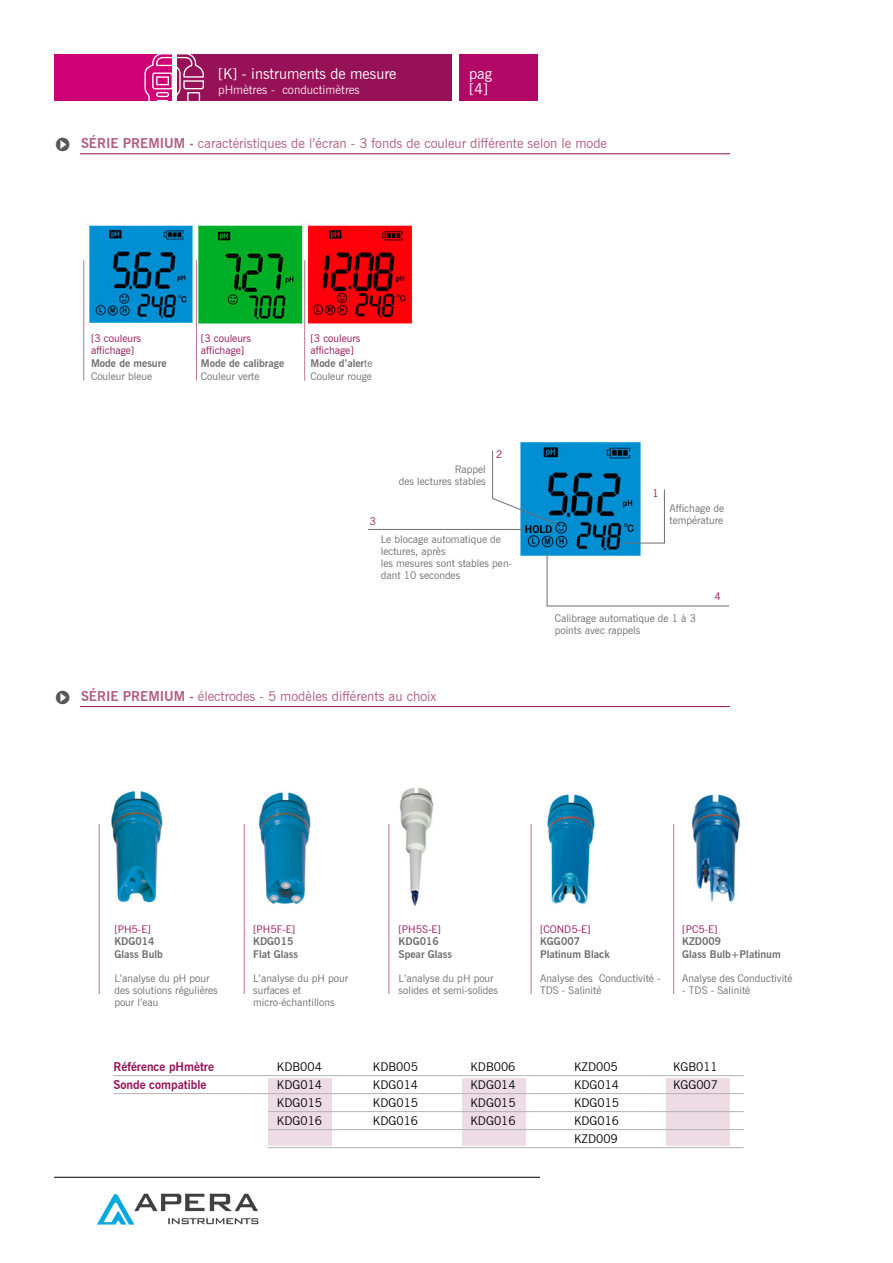
<style>
.page{position:relative;width:893px;height:1263px;background:#fff}
.page>*{position:absolute;margin:0;border:0;box-sizing:border-box;transform-origin:0 0}
.t1{font:21px "Simple Direction Arrows";color:#575756}
.t2{font:15px/15px "News Gothic BT";color:#fff}
.t3{font:13.5px "News Gothic BT";color:#b15c81}
.t4{font:12px/18px "News Gothic BT";color:#000}
.t5{font:700 12px "News Gothic BT";color:#961157}
.t6{font:12px "News Gothic BT";color:#f8e3ee}
.t7{font:10.5px/12px "News Gothic BT";color:#706f6f}
.t8{font:10.5px/12.6px "News Gothic BT";color:#961157}
.t9{font:700 10.5px/12.6px "News Gothic BT";color:#706f6f}
.t10{font:700 10.5px "News Gothic BT";color:#000}
.s1{font-weight:700}
.s2{font-weight:700;color:#706f6f}
.s3{color:#706f6f}
</style>
<div class="page">
<div style="left:177px;top:54px;width:275px;height:46px;background:#961157"></div>
<div style="left:459px;top:54px;width:79px;height:46px;background:#b20967"></div>
<div style="left:54px;top:54px;width:118px;height:46px;background:#cf0076"></div>
<svg style="left:144px;top:54px;width:61px;height:47px"></svg>
<img style="left:97px;top:1193px;width:162px;height:32px">
<hr style="left:54px;top:1177px;width:486px;height:1px;background:#000">
<img style="left:98px;top:790px;width:65px;height:120px">
<hr style="left:99px;top:824px;width:1px;height:170px;background:#bb7392">
<img style="left:243px;top:792px;width:68px;height:118px">
<hr style="left:244px;top:824px;width:1px;height:170px;background:#bb7392">
<img style="left:388px;top:787px;width:46px;height:123px">
<hr style="left:389px;top:824px;width:1px;height:170px;background:#bb7392">
<img style="left:530px;top:794px;width:66px;height:116px">
<hr style="left:531px;top:824px;width:1px;height:170px;background:#bb7392">
<img style="left:674px;top:794px;width:67px;height:116px">
<hr style="left:673px;top:824px;width:1px;height:170px;background:#bb7392">
<div style="left:268px;top:1078px;width:64px;height:68px;background:#eddce4"></div>
<div style="left:463px;top:1078px;width:63px;height:68px;background:#eddce4"></div>
<div style="left:666px;top:1078px;width:64px;height:68px;background:#eddce4"></div>
<hr style="left:113px;top:1075px;width:631px;height:1px;background:#b3b2b2">
<hr style="left:113px;top:1093px;width:631px;height:1px;background:#b3b2b2">
<hr style="left:113px;top:1111px;width:631px;height:1px;background:#b3b2b2">
<hr style="left:113px;top:1129px;width:631px;height:1px;background:#b3b2b2">
<hr style="left:113px;top:1147px;width:631px;height:1px;background:#b3b2b2">
<div style="left:91px;top:1102px;width:177px;height:57px;background:#fff"></div>
<img style="left:86px;top:223px;width:328px;height:111px">
<hr style="left:84px;top:260px;width:1px;height:121px;background:#bb7392">
<hr style="left:196px;top:260px;width:1px;height:121px;background:#bb7392">
<hr style="left:304px;top:260px;width:1px;height:121px;background:#bb7392">
<img style="left:517px;top:441px;width:139px;height:122px">
<svg style="left:624px;top:489px;width:41px;height:54px"></svg>
<svg style="left:492px;top:450px;width:66px;height:75px"></svg>
<hr style="left:368px;top:529px;width:156px;height:1px;background:#706f6f">
<svg style="left:547px;top:553px;width:182px;height:53px"></svg>
<hr style="left:54px;top:153px;width:676px;height:1px;background:#961157">
<hr style="left:54px;top:706px;width:676px;height:1px;background:#961157">
<div style="left:54px;top:134px;width:26px;height:39px;background:#fff"></div>
<div style="left:54px;top:687px;width:26px;height:38px;background:#fff"></div>
<h2 class="t2" style="left:218px;top:66px;width:180px">[K] - instruments de mesure</h2>
<p class="t6" style="left:218px;top:83px;width:143px">pHmètres - conductimètres</p>
<h2 class="t2" style="left:469px;top:66px;width:24px">pag [4]</h2>
<h1 class="t1" style="left:54px;top:134px;width:19px">6</h1>
<p class="t3" style="left:81px;top:135px;width:528px"><span class="s1">SÉRIE PREMIUM -</span> caractéristiques de l’écran - 3 fonds de couleur différente selon le mode</p>
<p class="t8" style="left:91px;top:332px;width:51px">[3 couleurs affichage]</p>
<p class="t9" style="left:91px;top:357px;width:77px">Mode de mesure</p>
<p class="t7" style="left:91px;top:370px;width:63px">Couleur bleue</p>
<p class="t8" style="left:201px;top:332px;width:51px">[3 couleurs affichage]</p>
<p class="t9" style="left:201px;top:357px;width:85px">Mode de calibrage</p>
<p class="t7" style="left:201px;top:370px;width:60px">Couleur verte</p>
<p class="t8" style="left:310px;top:332px;width:64px">[3 couleurs affichage]<br><span class="s2">Mode d’aler</span><span class="s3">te<br>Couleur rouge</span></p>
<p class="t8" style="left:370px;top:515px;width:8px">3</p>
<p class="t7" style="left:399px;top:463px;width:88px;text-align:right">Rappel<br>des lectures stables</p>
<p class="t8" style="left:496px;top:448px;width:8px">2</p>
<p class="t7" style="left:381px;top:533px;width:133px">Le blocage automatique de lectures, après<br>les mesures sont stables pen&shy;dant 10 secondes</p>
<p class="t10" style="left:525px;top:523px;width:29px">HOLD</p>
<p class="t8" style="left:652px;top:487px;width:8px">1</p>
<p class="t7" style="left:669px;top:502px;width:56px">Affichage de température</p>
<p class="t8" style="left:715px;top:589px;width:8px">4</p>
<p class="t7" style="left:555px;top:612px;width:143px">Calibrage automatique de 1 à 3 points avec rappels</p>
<h1 class="t1" style="left:54px;top:687px;width:19px">6</h1>
<p class="t3" style="left:81px;top:688px;width:357px"><span class="s1">SÉRIE PREMIUM -</span> électrodes - 5 modèles différents au choix</p>
<p class="t8" style="left:114px;top:922px;width:38px">[PH5-E]</p>
<p class="t9" style="left:114px;top:935px;width:50px">KDG014<br>Glass Bulb</p>
<p class="t7" style="left:114px;top:972px;width:105px">L’analyse du pH pour des solutions régulières pour l’eau</p>
<p class="t8" style="left:253px;top:922px;width:44px">[PH5F-E]</p>
<p class="t9" style="left:253px;top:935px;width:46px">KDG015<br>Flat Glass</p>
<p class="t7" style="left:253px;top:972px;width:97px">L’analyse du pH pour surfaces et micro-échantillons</p>
<p class="t8" style="left:399px;top:922px;width:44px">[PH5S-E]</p>
<p class="t9" style="left:399px;top:935px;width:55px">KDG016<br>Spear Glass</p>
<p class="t7" style="left:399px;top:972px;width:101px">L’analyse du pH pour solides et semi-solides</p>
<p class="t8" style="left:540px;top:922px;width:52px">[COND5-E]</p>
<p class="t9" style="left:540px;top:935px;width:71px">KGG007<br>Platinum Black</p>
<p class="t7" style="left:540px;top:972px;width:122px">Analyse des Conductivité -<br>TDS - Salinité</p>
<p class="t8" style="left:682px;top:922px;width:37px">[PC5-E]</p>
<p class="t9" style="left:682px;top:935px;width:100px">KZD009<br>Glass Bulb+Platinum</p>
<p class="t7" style="left:682px;top:972px;width:112px">Analyse des Conductivité</p>
<p class="t7" style="left:682px;top:984px;width:70px">- TDS - Salinité</p>
<p class="t5" style="left:113px;top:1059px;width:102px">Référence pHmètre</p>
<p class="t4" style="left:277px;top:1058px;width:46px">KDB004</p>
<p class="t4" style="left:373px;top:1058px;width:46px">KDB005</p>
<p class="t4" style="left:470px;top:1058px;width:46px">KDB006</p>
<p class="t4" style="left:574px;top:1058px;width:45px">KZD005</p>
<p class="t4" style="left:673px;top:1058px;width:46px">KGB011</p>
<p class="t5" style="left:113px;top:1077px;width:94px">Sonde compatible</p>
<p class="t4" style="left:277px;top:1076px;width:47px">KDG014</p>
<p class="t4" style="left:373px;top:1076px;width:47px">KDG014</p>
<p class="t4" style="left:470px;top:1076px;width:47px">KDG014</p>
<p class="t4" style="left:574px;top:1076px;width:47px">KDG014</p>
<p class="t4" style="left:673px;top:1076px;width:46px">KGG007</p>
<p class="t4" style="left:277px;top:1094px;width:47px">KDG015</p>
<p class="t4" style="left:373px;top:1094px;width:47px">KDG015</p>
<p class="t4" style="left:470px;top:1094px;width:47px">KDG015</p>
<p class="t4" style="left:574px;top:1094px;width:47px">KDG015</p>
<p class="t4" style="left:277px;top:1112px;width:47px">KDG016</p>
<p class="t4" style="left:373px;top:1112px;width:47px">KDG016</p>
<p class="t4" style="left:470px;top:1112px;width:47px">KDG016</p>
<p class="t4" style="left:574px;top:1112px;width:47px">KDG016<br>KZD009</p>
</div>
